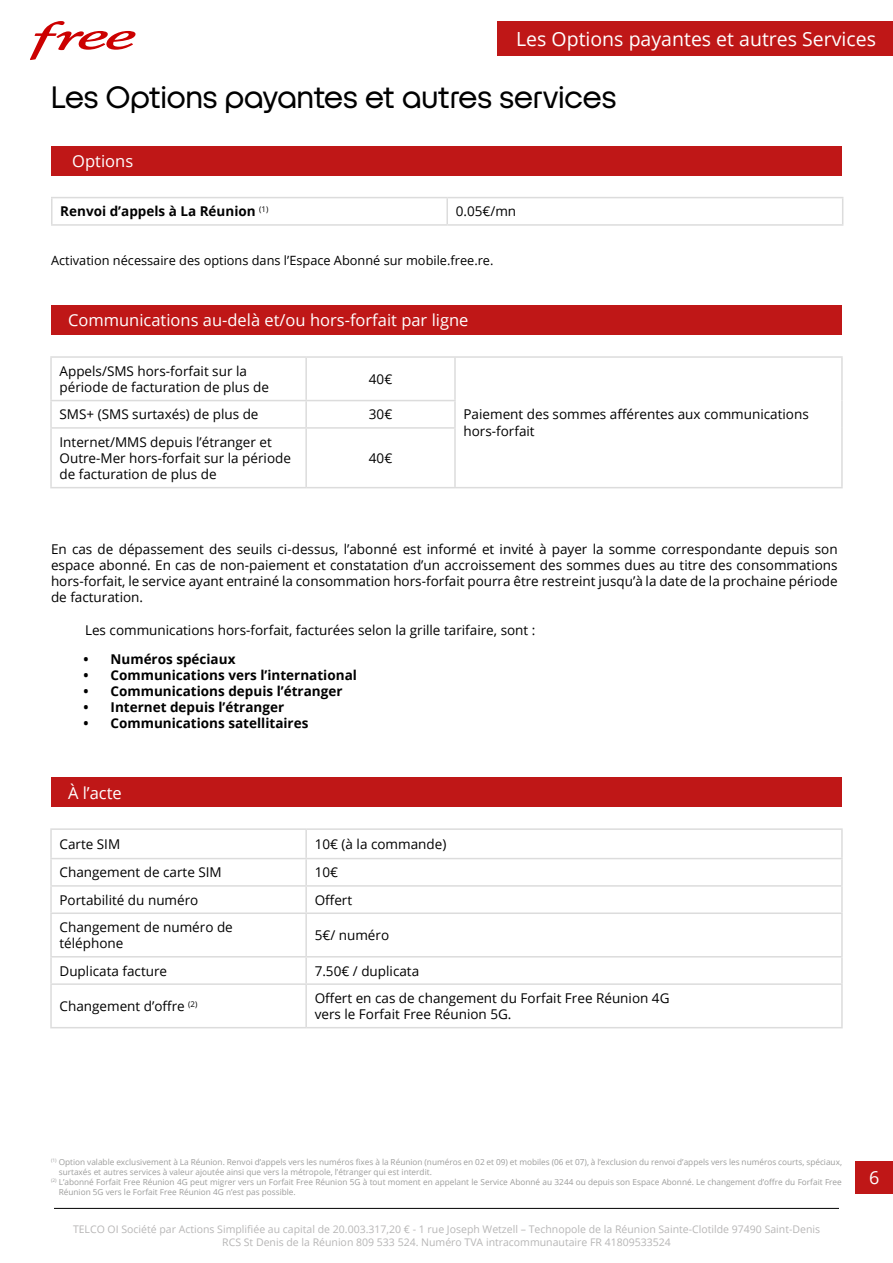
<style>
.page{position:relative;width:893px;height:1263px;background:#fff}
.page>*{position:absolute;margin:0;border:0;box-sizing:border-box;transform-origin:0 0}
.t1{font:30px "Iliad";color:#000}
.t2{font:19.5px "Open Sans";color:#fff}
.t3{font:18px "Open Sans";color:#fff}
.t4{font:16.5px "Open Sans";color:#fff}
.t5{font:13.5px/16.2px "Open Sans";color:#000}
.t6{font:700 13.5px "Open Sans";color:#000}
.t7{font:12.75px "Open Sans";color:#000}
.t8{font:10.5px/12.6px "Open Sans";color:#b7b6b6;text-align:center}
.t9{font:8.25px "Open Sans";color:#9d9d9c}
</style>
<div class="page">
<div style="left:856px;top:1161px;width:37px;height:33px;background:#bf1717"></div>
<hr style="left:54px;top:1208px;width:785px;height:1px;background:#000">
<svg style="left:30px;top:21px;width:106px;height:39px"></svg>
<div style="left:51px;top:146px;width:791px;height:30px;background:#bf1717"></div>
<div style="left:51px;top:305px;width:791px;height:30px;background:#bf1717"></div>
<div style="left:51px;top:777px;width:791px;height:30px;background:#bf1717"></div>
<hr style="left:51px;top:197px;width:396px;height:1px;background:#dcdcdc">
<hr style="left:51px;top:198px;width:2px;height:26px;background:#dcdcdc">
<hr style="left:447px;top:197px;width:396px;height:1px;background:#dcdcdc">
<hr style="left:446px;top:198px;width:2px;height:26px;background:#dcdcdc">
<svg style="left:842px;top:198px;width:1px;height:26px"></svg>
<hr style="left:51px;top:224px;width:396px;height:2px;background:#dcdcdc">
<hr style="left:447px;top:224px;width:396px;height:2px;background:#dcdcdc">
<hr style="left:50px;top:356px;width:256px;height:2px;background:#dcdcdc">
<hr style="left:50px;top:358px;width:2px;height:42px;background:#dcdcdc">
<hr style="left:306px;top:356px;width:149px;height:2px;background:#dcdcdc">
<hr style="left:305px;top:358px;width:2px;height:42px;background:#dcdcdc">
<hr style="left:455px;top:356px;width:388px;height:2px;background:#dcdcdc">
<hr style="left:454px;top:358px;width:2px;height:42px;background:#dcdcdc">
<hr style="left:841px;top:358px;width:2px;height:43px;background:#dcdcdc">
<hr style="left:50px;top:400px;width:256px;height:1px;background:#dcdcdc">
<hr style="left:50px;top:401px;width:2px;height:26px;background:#dcdcdc">
<hr style="left:306px;top:400px;width:150px;height:1px;background:#dcdcdc">
<hr style="left:305px;top:401px;width:2px;height:26px;background:#dcdcdc">
<hr style="left:454px;top:401px;width:2px;height:26px;background:#dcdcdc">
<hr style="left:841px;top:401px;width:2px;height:27px;background:#dcdcdc">
<hr style="left:50px;top:427px;width:256px;height:2px;background:#dcdcdc">
<hr style="left:50px;top:429px;width:2px;height:58px;background:#dcdcdc">
<hr style="left:306px;top:427px;width:150px;height:2px;background:#dcdcdc">
<hr style="left:305px;top:429px;width:2px;height:58px;background:#dcdcdc">
<hr style="left:454px;top:429px;width:2px;height:58px;background:#dcdcdc">
<hr style="left:841px;top:428px;width:2px;height:59px;background:#dcdcdc">
<hr style="left:50px;top:487px;width:256px;height:1px;background:#dcdcdc">
<hr style="left:306px;top:487px;width:149px;height:1px;background:#dcdcdc">
<hr style="left:455px;top:487px;width:388px;height:1px;background:#dcdcdc">
<hr style="left:50px;top:828px;width:256px;height:2px;background:#dcdcdc">
<hr style="left:50px;top:830px;width:2px;height:28px;background:#dcdcdc">
<hr style="left:306px;top:828px;width:537px;height:2px;background:#dcdcdc">
<hr style="left:305px;top:830px;width:2px;height:28px;background:#dcdcdc">
<hr style="left:841px;top:830px;width:2px;height:28px;background:#dcdcdc">
<hr style="left:50px;top:858px;width:256px;height:1px;background:#dcdcdc">
<hr style="left:50px;top:859px;width:2px;height:26px;background:#dcdcdc">
<hr style="left:306px;top:858px;width:537px;height:1px;background:#dcdcdc">
<hr style="left:305px;top:859px;width:2px;height:26px;background:#dcdcdc">
<hr style="left:841px;top:859px;width:2px;height:26px;background:#dcdcdc">
<hr style="left:50px;top:885px;width:256px;height:2px;background:#dcdcdc">
<hr style="left:50px;top:887px;width:2px;height:25px;background:#dcdcdc">
<hr style="left:306px;top:885px;width:537px;height:2px;background:#dcdcdc">
<hr style="left:305px;top:887px;width:2px;height:25px;background:#dcdcdc">
<hr style="left:841px;top:887px;width:2px;height:25px;background:#dcdcdc">
<hr style="left:50px;top:912px;width:256px;height:2px;background:#dcdcdc">
<hr style="left:50px;top:914px;width:2px;height:42px;background:#dcdcdc">
<hr style="left:306px;top:912px;width:537px;height:2px;background:#dcdcdc">
<hr style="left:305px;top:914px;width:2px;height:42px;background:#dcdcdc">
<hr style="left:841px;top:914px;width:2px;height:42px;background:#dcdcdc">
<hr style="left:50px;top:956px;width:256px;height:1px;background:#dcdcdc">
<hr style="left:50px;top:957px;width:2px;height:26px;background:#dcdcdc">
<hr style="left:306px;top:956px;width:537px;height:1px;background:#dcdcdc">
<hr style="left:305px;top:957px;width:2px;height:26px;background:#dcdcdc">
<hr style="left:841px;top:957px;width:2px;height:26px;background:#dcdcdc">
<hr style="left:50px;top:983px;width:256px;height:2px;background:#dcdcdc">
<hr style="left:50px;top:985px;width:2px;height:42px;background:#dcdcdc">
<hr style="left:306px;top:983px;width:537px;height:2px;background:#dcdcdc">
<hr style="left:305px;top:985px;width:2px;height:42px;background:#dcdcdc">
<hr style="left:841px;top:985px;width:2px;height:42px;background:#dcdcdc">
<hr style="left:50px;top:1027px;width:256px;height:1px;background:#dcdcdc">
<hr style="left:306px;top:1027px;width:537px;height:1px;background:#dcdcdc">
<div style="left:497px;top:21px;width:396px;height:34px;background:#bf1717"></div>
<h2 class="t2" style="left:516px;top:25px;width:361px">Les Options payantes et autres Services</h2>
<h1 class="t1" style="left:51px;top:80px;width:567px">Les Options payantes et autres services</h1>
<p class="t4" style="left:72px;top:150px;width:62px">Options</p>
<p class="t6" style="left:60px;top:202px;width:210px">Renvoi d’appels à La Réunion <sup>(1)</sup></p>
<p class="t5" style="left:456px;top:203px;width:62px">0.05€/mn</p>
<p class="t7" style="left:51px;top:252px;width:444px">Activation nécessaire des options dans l’Espace Abonné sur mobile.free.re.</p>
<p class="t4" style="left:68px;top:309px;width:402px">Communications au-delà et/ou hors-forfait par ligne</p>
<p class="t5" style="left:60px;top:362px;width:211px">Appels/SMS hors-forfait sur la période de facturation de plus de</p>
<p class="t5" style="left:369px;top:371px;width:25px">40€</p>
<p class="t5" style="left:60px;top:406px;width:201px">SMS+ (SMS surtaxés) de plus de</p>
<p class="t5" style="left:369px;top:406px;width:25px">30€</p>
<p class="t5" style="left:60px;top:433px;width:233px">Internet/MMS depuis l’étranger et<br>Outre-Mer hors-forfait sur la période de facturation de plus de</p>
<p class="t5" style="left:369px;top:450px;width:25px">40€</p>
<p class="t5" style="left:463px;top:406px;width:347px">Paiement des sommes afférentes aux communications hors-forfait</p>
<p class="t5" style="left:51px;top:540px;width:788px;text-align:justify">En cas de dépassement des seuils ci-dessus, l’abonné est informé et invité à payer la somme correspondante depuis son espace abonné. En cas de non-paiement et constatation d’un accroissement des sommes dues au titre des consommations hors-forfait, le service ayant entrainé la consommation hors-forfait pourra être restreint jusqu’à la date de la prochaine période de facturation.</p>
<p class="t5" style="left:85px;top:621px;width:452px">Les communications hors-forfait, facturées selon la grille tarifaire, sont :</p>
<p class="t6" style="left:84px;top:649px;width:153px">• Numéros spéciaux</p>
<p class="t6" style="left:84px;top:665px;width:275px">• Communications vers l’international</p>
<p class="t6" style="left:84px;top:681px;width:260px">• Communications depuis l’étranger</p>
<p class="t6" style="left:84px;top:698px;width:202px">• Internet depuis l’étranger</p>
<p class="t6" style="left:84px;top:714px;width:226px">• Communications satellitaires</p>
<p class="t4" style="left:68px;top:781px;width:55px">À l’acte</p>
<p class="t5" style="left:60px;top:836px;width:62px">Carte SIM</p>
<p class="t5" style="left:315px;top:836px;width:133px">10€ (à la commande)</p>
<p class="t5" style="left:60px;top:864px;width:164px">Changement de carte SIM</p>
<p class="t5" style="left:315px;top:864px;width:25px">10€</p>
<p class="t5" style="left:60px;top:891px;width:140px">Portabilité du numéro</p>
<p class="t5" style="left:315px;top:891px;width:39px">Offert</p>
<p class="t5" style="left:60px;top:919px;width:175px">Changement de numéro de téléphone</p>
<p class="t5" style="left:315px;top:927px;width:76px">5€/ numéro</p>
<p class="t5" style="left:60px;top:962px;width:109px">Duplicata facture</p>
<p class="t5" style="left:315px;top:962px;width:106px">7.50€ / duplicata</p>
<p class="t5" style="left:60px;top:998px;width:139px">Changement d’offre <sup>(2)</sup></p>
<p class="t5" style="left:315px;top:990px;width:356px">Offert en cas de changement du Forfait Free Réunion 4G vers le Forfait Free Réunion 5G.</p>
<p class="t9" style="left:51px;top:1156px;width:792px"><sup>(1)</sup> Option valable exclusivement à La Réunion. Renvoi d’appels vers les numéros fixes à la Réunion (numéros en 02 et 09) et mobiles (06 et 07), à l’exclusion du renvoi d’appels vers les numéros courts, spéciaux,</p>
<p class="t9" style="left:59px;top:1166px;width:375px">surtaxés et autres services à valeur ajoutée ainsi que vers la métropole, l’étranger qui est interdit.</p>
<p class="t9" style="left:51px;top:1176px;width:792px"><sup>(2)</sup> L’abonné Forfait Free Réunion 4G peut migrer vers un Forfait Free Réunion 5G à tout moment en appelant le Service Abonné au 3244 ou depuis son Espace Abonné. Le changement d’offre du Forfait Free</p>
<p class="t9" style="left:59px;top:1186px;width:239px">Réunion 5G vers le Forfait Free Réunion 4G n’est pas possible.</p>
<p class="t8" style="left:73px;top:1223px;width:749px">TELCO OI Société par Actions Simplifiée au capital de 20.003.317,20 € - 1 rue Joseph Wetzell – Technopole de la Réunion Sainte-Clotilde 97490 Saint-Denis<br>RCS St Denis de la Réunion 809 533 524. Numéro TVA intracommunautaire FR 41809533524</p>
<h3 class="t3" style="left:869px;top:1165px;width:12px">6</h3>
</div>
